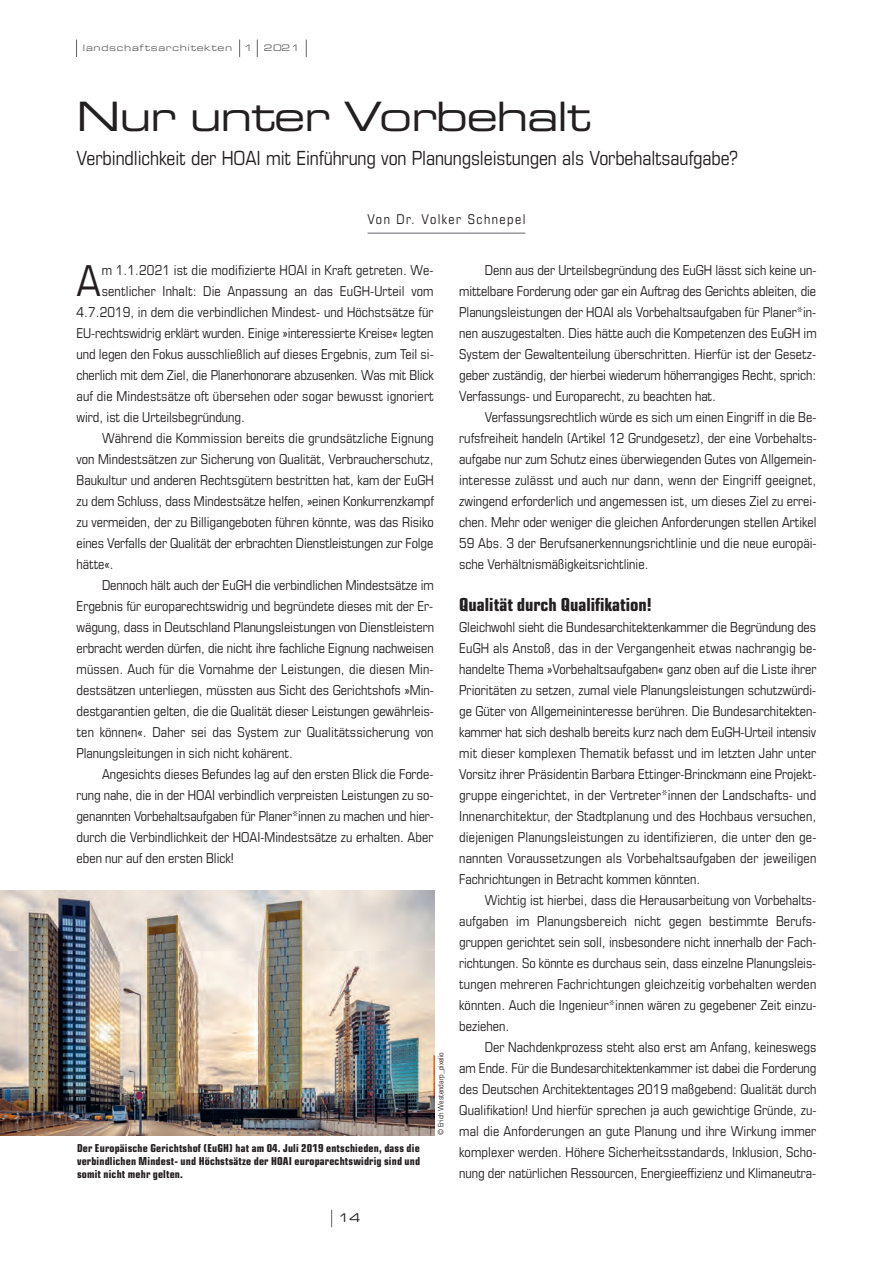
<style>
.page{position:relative;width:893px;height:1263px;background:#fff}
.page>*{position:absolute;margin:0;border:0;box-sizing:border-box;transform-origin:0 0}
.t1{font:condensed 42.6px "Eurostile";color:#231f20}
.t2{font:40.5px "Eurostile Extended Two";letter-spacing:-.03em;color:#231f20}
.t3{font:condensed 19.5px "Eurostile";letter-spacing:-.005em;color:#231f20}
.t4{font:700 condensed 18px "Eurostile";color:#231f20}
.t5{font:condensed 13.65px/21px "Eurostile";color:#231f20;text-align:justify}
.t6{font:condensed 13.5px "Eurostile";letter-spacing:.105em;color:#231f20}
.t7{font:12px "Eurostile Extended Two";color:#231f20}
.t8{font:700 condensed 10.95px/13px "Eurostile";letter-spacing:.015em;color:#231f20;text-align:justify}
.t9{font:9px "Eurostile Extended Two";letter-spacing:.075em;color:#636366}
.t10{font:condensed 7.5px "Eurostile";color:#231f20}
</style>
<div class="page">
<svg style="left:76px;top:40px;width:1px;height:17px"></svg>
<svg style="left:239px;top:40px;width:1px;height:17px"></svg>
<svg style="left:257px;top:40px;width:1px;height:17px"></svg>
<svg style="left:306px;top:40px;width:1px;height:17px"></svg>
<svg style="left:331px;top:1210px;width:1px;height:17px"></svg>
<hr style="left:368px;top:233px;width:157px;height:1px;background:#636366">
<img style="left:0;top:890px;width:434px;height:245px">
<p class="t9" style="left:83px;top:45px;width:151px">landschaftsarchitekten</p>
<p class="t9" style="left:244px;top:45px;width:57px">1 2021</p>
<h2 class="t2" style="left:77px;top:102px;width:516px">Nur unter Vorbehalt</h2>
<h3 class="t3" style="left:77px;top:151px;width:663px">Verbindlichkeit der HOAI mit Einführung von Planungsleistungen als Vorbehaltsaufgabe?</h3>
<p class="t6" style="left:368px;top:215px;width:159px">Von Dr. Volker Schnepel</p>
<h1 class="t1" style="left:77px;top:265px;width:26px">A</h1>
<p class="t5" style="left:102px;top:261px;width:333px">m 1.1.2021 ist die modifizierte HOAI in Kraft getreten. We-</p>
<p class="t5" style="left:102px;top:282px;width:333px">sentlicher Inhalt: Die Anpassung an das EuGH-Urteil vom</p>
<p class="t5" style="left:77px;top:303px;width:359px">4.7.2019, in dem die verbindlichen Mindest- und Höchstsätze für</p>
<p class="t5" style="left:77px;top:324px;width:358px">EU-rechtswidrig erklärt wurden. Einige »interessierte Kreise« legten</p>
<p class="t5" style="left:77px;top:345px;width:359px">und legen den Fokus ausschließlich auf dieses Ergebnis, zum Teil si-</p>
<p class="t5" style="left:77px;top:366px;width:359px">cherlich mit dem Ziel, die Planerhonorare abzusenken. Was mit Blick</p>
<p class="t5" style="left:77px;top:387px;width:359px">auf die Mindestsätze oft übersehen oder sogar bewusst ignoriert</p>
<p class="t5" style="left:77px;top:408px;width:170px">wird, ist die Urteilsbegründung.</p>
<p class="t5" style="left:102px;top:429px;width:333px">Während die Kommission bereits die grundsätzliche Eignung</p>
<p class="t5" style="left:77px;top:450px;width:359px">von Mindestsätzen zur Sicherung von Qualität, Verbraucherschutz,</p>
<p class="t5" style="left:77px;top:471px;width:359px">Baukultur und anderen Rechtsgütern bestritten hat, kam der EuGH</p>
<p class="t5" style="left:77px;top:492px;width:359px">zu dem Schluss, dass Mindestsätze helfen, »einen Konkurrenzkampf</p>
<p class="t5" style="left:77px;top:513px;width:359px">zu vermeiden, der zu Billigangeboten führen könnte, was das Risiko</p>
<p class="t5" style="left:77px;top:534px;width:358px">eines Verfalls der Qualität der erbrachten Dienstleistungen zur Folge</p>
<p class="t5" style="left:77px;top:555px;width:39px">hätte«.</p>
<p class="t5" style="left:102px;top:576px;width:333px">Dennoch hält auch der EuGH die verbindlichen Mindestsätze im</p>
<p class="t5" style="left:77px;top:597px;width:358px">Ergebnis für europarechtswidrig und begründete dieses mit der Er-</p>
<p class="t5" style="left:77px;top:618px;width:359px">wägung, dass in Deutschland Planungsleistungen von Dienstleistern</p>
<p class="t5" style="left:77px;top:639px;width:359px">erbracht werden dürfen, die nicht ihre fachliche Eignung nachweisen</p>
<p class="t5" style="left:77px;top:659px;width:359px">müssen. Auch für die Vornahme der Leistungen, die diesen Min-</p>
<p class="t5" style="left:77px;top:680px;width:359px">destsätzen unterliegen, müssten aus Sicht des Gerichtshofs »Min-</p>
<p class="t5" style="left:77px;top:701px;width:359px">destgarantien gelten, die die Qualität dieser Leistungen gewährleis-</p>
<p class="t5" style="left:77px;top:722px;width:359px">ten können«. Daher sei das System zur Qualitätssicherung von</p>
<p class="t5" style="left:77px;top:743px;width:218px">Planungsleitungen in sich nicht kohärent.</p>
<p class="t5" style="left:102px;top:764px;width:333px">Angesichts dieses Befundes lag auf den ersten Blick die Forde-</p>
<p class="t5" style="left:77px;top:785px;width:358px">rung nahe, die in der HOAI verbindlich verpreisten Leistungen zu so-</p>
<p class="t5" style="left:77px;top:806px;width:359px">genannten Vorbehaltsaufgaben für Planer*innen zu machen und hier-</p>
<p class="t5" style="left:77px;top:827px;width:358px">durch die Verbindlichkeit der HOAI-Mindestsätze zu erhalten. Aber</p>
<p class="t5" style="left:77px;top:848px;width:159px">eben nur auf den ersten Blick!</p>
<p class="t8" style="left:77px;top:1142px;width:345px">Der Europäische Gerichtshof (EuGH) hat am 04. Juli 2019 entschieden, dass die verbindlichen Mindest- und Höchstsätze der HOAI europarechtswidrig sind und somit nicht mehr gelten.</p>
<p class="t7" style="left:338px;top:1213px;width:24px">14</p>
<p class="t10" style="left:438px;top:1135px;width:85px;rotate:-90deg">© Erich Westendarp_pixelio</p>
<p class="t5" style="left:459px;top:260px;width:359px;text-indent:26px">Denn aus der Urteilsbegründung des EuGH lässt sich keine un&shy;mittelbare Forderung oder gar ein Auftrag des Gerichts ableiten, die Planungsleistungen der HOAI als Vorbehaltsaufgaben für Planer*in&shy;nen auszugestalten. Dies hätte auch die Kompetenzen des EuGH im System der Gewaltenteilung überschritten. Hierfür ist der Gesetz&shy;geber zuständig, der hierbei wiederum höherrangiges Recht, sprich:<br>Verfassungs- und Europarecht, zu beachten hat.</p>
<p class="t5" style="left:459px;top:407px;width:359px;text-indent:26px">Verfassungsrechtlich würde es sich um einen Eingriff in die Be&shy;rufsfreiheit handeln (Artikel 12 Grundgesetz), der eine Vorbehalts&shy;aufgabe nur zum Schutz eines überwiegenden Gutes von Allgemein&shy;interesse zulässt und auch nur dann, wenn der Eingriff geeignet, zwingend erforderlich und angemessen ist, um dieses Ziel zu errei&shy;chen. Mehr oder weniger die gleichen Anforderungen stellen Artikel 59 Abs. 3 der Berufsanerkennungsrichtlinie und die neue europäi&shy;sche Verhältnismäßigkeitsrichtlinie.</p>
<h3 class="t4" style="left:459px;top:598px;width:194px">Qualität durch Qualifikation!</h3>
<p class="t5" style="left:459px;top:618px;width:359px">Gleichwohl sieht die Bundesarchitektenkammer die Begründung des EuGH als Anstoß, das in der Vergangenheit etwas nachrangig be&shy;handelte Thema »Vorbehaltsaufgaben« ganz oben auf die Liste ihrer Prioritäten zu setzen, zumal viele Planungsleistungen schutzwürdi&shy;ge Güter von Allgemeininteresse berühren. Die Bundesarchitekten&shy;kammer hat sich deshalb bereits kurz nach dem EuGH-Urteil intensiv mit dieser komplexen Thematik befasst und im letzten Jahr unter Vorsitz ihrer Präsidentin Barbara Ettinger-Brinckmann eine Projekt&shy;gruppe eingerichtet, in der Vertreter*innen der Landschafts- und Innenarchitektur, der Stadtplanung und des Hochbaus versuchen, diejenigen Planungsleistungen zu identifizieren, die unter den ge&shy;nannten Voraussetzungen als Vorbehaltsaufgaben der jeweiligen Fachrichtungen in Betracht kommen könnten.</p>
<p class="t5" style="left:459px;top:891px;width:359px;text-indent:26px">Wichtig ist hierbei, dass die Herausarbeitung von Vorbehalts&shy;aufgaben im Planungsbereich nicht gegen bestimmte Berufs&shy;gruppen gerichtet sein soll, insbesondere nicht innerhalb der Fach&shy;richtungen. So könnte es durchaus sein, dass einzelne Planungsleis&shy;tungen mehreren Fachrichtungen gleichzeitig vorbehalten werden könnten. Auch die Ingenieur*innen wären zu gegebener Zeit einzu&shy;beziehen.</p>
<p class="t5" style="left:459px;top:1037px;width:359px;text-indent:26px">Der Nachdenkprozess steht also erst am Anfang, keineswegs am Ende. Für die Bundesarchitektenkammer ist dabei die Forderung des Deutschen Architektentages 2019 maßgebend: Qualität durch Qualifikation! Und hierfür sprechen ja auch gewichtige Gründe, zu&shy;mal die Anforderungen an gute Planung und ihre Wirkung immer komplexer werden. Höhere Sicherheitsstandards, Inklusion, Scho&shy;nung der natürlichen Ressourcen, Energieeffizienz und Klimaneutra-</p>
</div>
